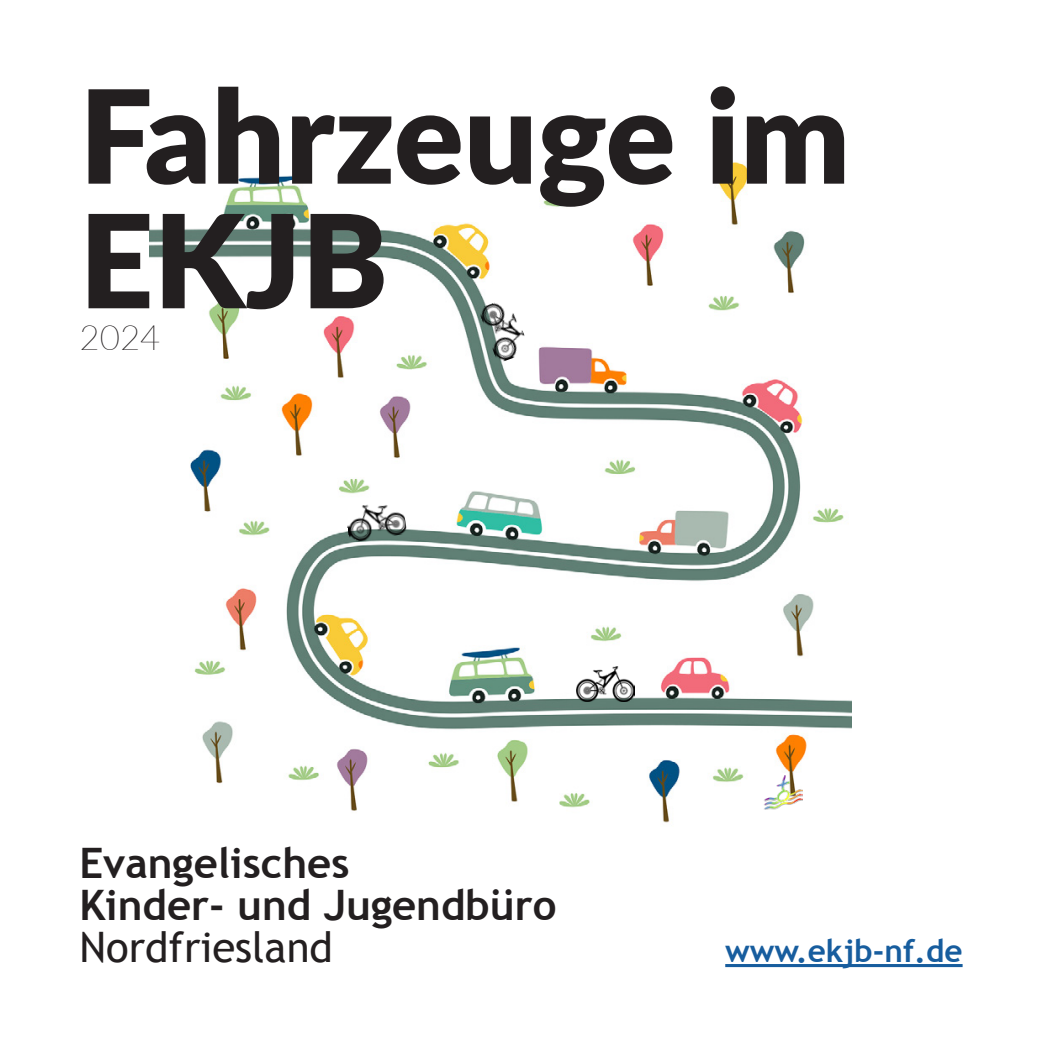
<style>
.page{position:relative;width:1042px;height:1042px;background:#fff}
.page>*{position:absolute;margin:0;border:0;box-sizing:border-box;transform-origin:0 0}
.t1{font:900 129.5px "Lato";color:#231f20}
.t2{font:700 42px "Trebuchet MS";color:#231f20}
.t3{font:42px "Trebuchet MS";color:#231f20}
.t4{font:100 35px "Lato";color:#231f20}
.t5{font:700 31.5px "Trebuchet MS";color:#175d9e}
</style>
<div class="page">
<hr style="left:725px;top:964px;width:237px;height:3px;background:#175d9e">
<img style="left:150px;top:162px;width:701px;height:661px">
<img style="left:763px;top:775px;width:39px;height:35px">
<img style="left:478px;top:297px;width:52px;height:66px">
<img style="left:344px;top:499px;width:63px;height:44px">
<img style="left:577px;top:667px;width:58px;height:34px">
<p class="t1" style="left:79px;top:39px;width:772px">Fahrzeuge im</p>
<p class="t1" style="left:79px;top:164px;width:310px">EKJB</p>
<p class="t4" style="left:79px;top:314px;width:83px">2024</p>
<p class="t2" style="left:79px;top:837px;width:272px">Evangelisches</p>
<p class="t2" style="left:79px;top:879px;width:478px">Kinder- und Jugendbüro</p>
<p class="t3" style="left:79px;top:923px;width:255px">Nordfriesland</p>
<p class="t5" style="left:725px;top:930px;width:239px">www.ekjb-nf.de</p>
</div>
